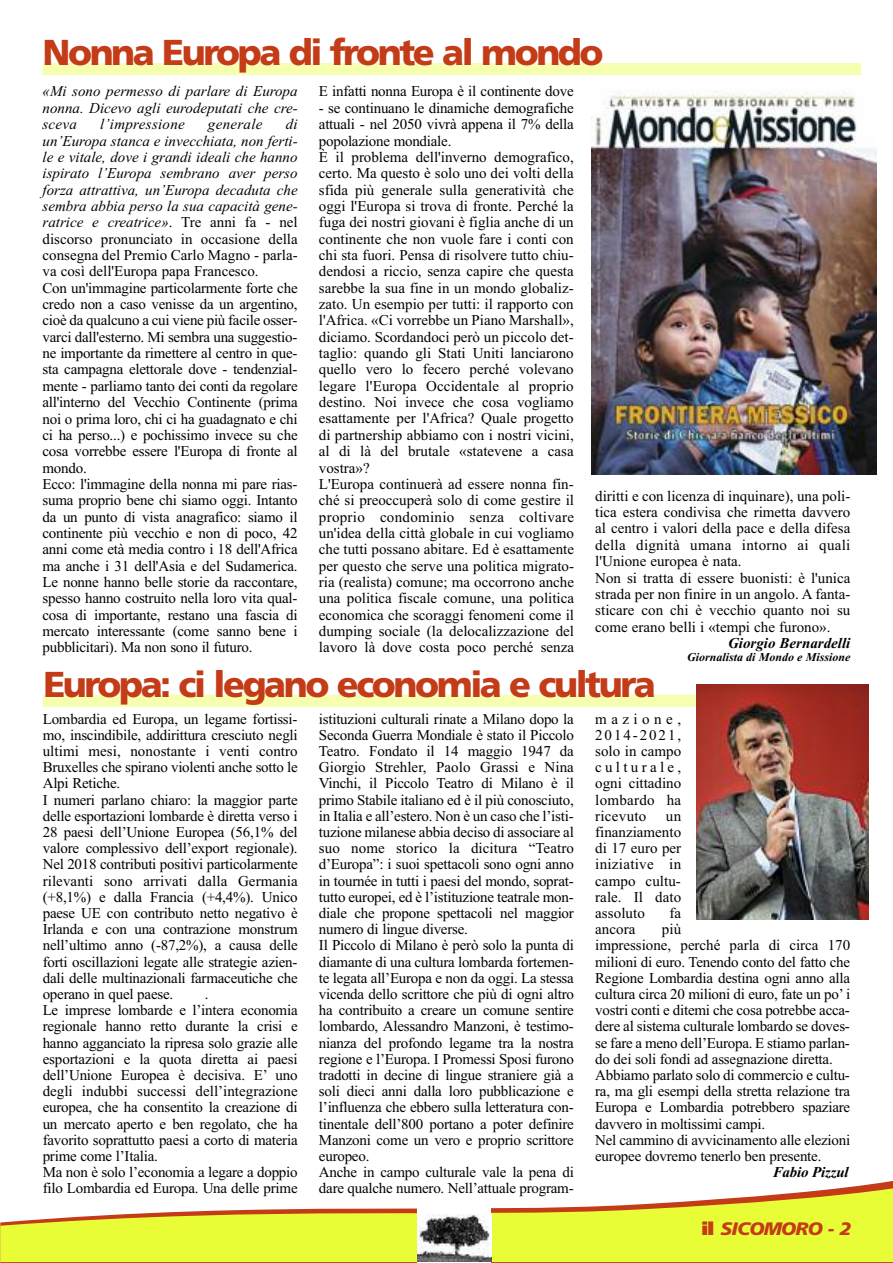
<style>
.page{position:relative;width:893px;height:1263px;background:#fff}
.page>*{position:absolute;margin:0;border:0;box-sizing:border-box;transform-origin:0 0}
.t1{font:900 36px "Frutiger";letter-spacing:-.065em;color:#c33b17}
.t2{font:italic 900 18px "Frutiger";letter-spacing:-.035em;color:#c33b17;scale:1.07 1}
.t3{font:15px/16.2px "Times New Roman";letter-spacing:-.015em;color:#000}
.t4{font:italic 15px/16.4px "Times New Roman";color:#000;text-align:justify}
.t5{font:italic 700 15px "Times New Roman";color:#000}
.t6{font:italic 15px "Times New Roman";letter-spacing:.02em;color:#000}
.t7{font:italic 700 12px "Times New Roman";color:#000}
.s1{font-style:italic}
.s2{font-style:normal}
</style>
<div class="page">
<svg style="left:0;top:1181px;width:893px;height:82px"></svg>
<svg style="left:0;top:1188px;width:893px;height:74px;fill:#e9fd37"></svg>
<div style="left:417px;top:1206px;width:74px;height:57px;background:#fff"></div>
<img style="left:417px;top:1215px;width:74px;height:46px">
<div style="left:43px;top:63px;width:818px;height:12px;background:#f6feaf"></div>
<div style="left:43px;top:695px;width:795px;height:12px;background:#f6feaf"></div>
<img style="left:592px;top:91px;width:284px;height:384px">
<img style="left:696px;top:685px;width:173px;height:234px">
<h1 class="t1" style="left:43px;top:38px;width:563px">Nonna Europa di fronte al mondo</h1>
<p class="t4" style="left:43px;top:83px;width:257px">«Mi sono permesso di parlare di Europa nonna. Dicevo agli eurodeputati che cre&shy;sceva</p>
<p class="t3" style="left:43px;top:116px;width:257px;text-indent:243px"><span class="s1">di un’Europa stanca e invecchiata, non ferti&shy;le e vitale, dove i grandi ideali che hanno ispirato l’Europa sembrano aver perso forza attrattiva, un’Europa decaduta che sembra abbia perso la sua capacità gene&shy;ratrice e creatrice»</span>. Tre anni fa - nel discorso pronunciato in occasione della consegna del Premio Carlo Magno - parla&shy;va così dell'Europa papa Francesco.<br>Con un'immagine particolarmente forte che credo non a caso venisse da un argentino, cioè da qualcuno a cui viene più facile osser&shy;varci dall'esterno. Mi sembra una suggestio&shy;ne importante da rimettere al centro in que&shy;sta campagna elettorale dove - tendenzial&shy;mente - parliamo tanto dei conti da regolare all'interno del Vecchio Continente (prima noi o prima loro, chi ci ha guadagnato e chi ci ha perso...) e pochissimo invece su che cosa vorrebbe essere l'Europa di fronte al mondo.<br>Ecco: l'immagine della nonna mi pare rias&shy;suma proprio bene chi siamo oggi. Intanto da un punto di vista anagrafico: siamo il continente più vecchio e non di poco, 42 anni come età media contro i 18 dell'Africa ma anche i 31 dell'Asia e del Sudamerica.<br>Le nonne hanno belle storie da raccontare, spesso hanno costruito nella loro vita qual&shy;cosa di importante, restano una fascia di mercato interessante (come sanno bene i pubblicitari). Ma non sono il futuro.</p>
<p class="t6" style="left:100px;top:115px;width:86px">l’impressione</p>
<p class="t6" style="left:208px;top:115px;width:56px">generale</p>
<p class="t3" style="left:319px;top:83px;width:256px">E infatti nonna Europa è il continente dove</p>
<p class="t3" style="left:319px;top:99px;width:257px">- se continuano le dinamiche demografiche attuali - nel 2050 vivrà appena il 7% della popolazione mondiale.<br>È il problema dell'inverno demografico, certo. Ma questo è solo uno dei volti della sfida più generale sulla generatività che oggi l'Europa si trova di fronte. Perché la fuga dei nostri giovani è figlia anche di un continente che non vuole fare i conti con chi sta fuori. Pensa di risolvere tutto chiu&shy;dendosi a riccio, senza capire che questa sarebbe la sua fine in un mondo globaliz&shy;zato. Un esempio per tutti: il rapporto con l'Africa. «Ci vorrebbe un Piano Marshall», diciamo. Scordandoci però un piccolo det&shy;taglio: quando gli Stati Uniti lanciarono quello vero lo fecero perché volevano legare l'Europa Occidentale al proprio destino. Noi invece che cosa vogliamo esattamente per l'Africa? Quale progetto di partnership abbiamo con i nostri vicini, al di là del brutale «statevene a casa vostra»?<br>L'Europa continuerà ad essere nonna fin&shy;ché si preoccuperà solo di come gestire il proprio condominio senza coltivare un'idea della città globale in cui vogliamo che tutti possano abitare. Ed è esattamente per questo che serve una politica migrato&shy;ria (realista) comune; ma occorrono anche una politica fiscale comune, una politica economica che scoraggi fenomeni come il dumping sociale (la delocalizzazione del lavoro là dove costa poco perché senza</p>
<p class="t3" style="left:595px;top:487px;width:257px">diritti e con licenza di inquinare), una poli&shy;tica estera condivisa che rimetta davvero al centro i valori della pace e della difesa della dignità umana intorno ai quali l'Unione europea è nata.<br>Non si tratta di essere buonisti: è l'unica strada per non finire in un angolo. A fanta&shy;sticare con chi è vecchio quanto noi su come erano belli i «tempi che furono».</p>
<p class="t5" style="left:728px;top:634px;width:124px">Giorgio Bernardelli</p>
<p class="t7" style="left:687px;top:650px;width:165px">Giornalista di Mondo e Missione</p>
<h1 class="t1" style="left:43px;top:670px;width:614px">Europa: ci legano economia e cultura</h1>
<p class="t3" style="left:43px;top:710px;width:256px">Lombardia ed Europa, un legame fortissi&shy;mo, inscindibile, addirittura cresciuto negli ultimi mesi, nonostante i venti contro Bruxelles che spirano violenti anche sotto le Alpi Retiche.<br>I numeri parlano chiaro: la maggior parte delle esportazioni lombarde è diretta verso i 28 paesi dell’Unione Europea (56,1% del valore complessivo dell’export regionale).<br>Nel 2018 contributi positivi particolarmente rilevanti sono arrivati dalla Germania (+8,1%) e dalla Francia (+4,4%). Unico paese UE con contributo netto negativo è Irlanda e con una contrazione monstrum nell’ultimo anno (-87,2%), a causa delle forti oscillazioni legate alle strategie azien&shy;dali delle multinazionali farmaceutiche che operano in quel paese.</p>
<p class="t3" style="left:43px;top:986px;width:256px;text-indent:162px">.<br>Le imprese lombarde e l’intera economia regionale hanno retto durante la crisi e hanno agganciato la ripresa solo grazie alle esportazioni e la quota diretta ai paesi dell’Unione Europea è decisiva. E’ uno degli indubbi successi dell’integrazione europea, che ha consentito la creazione di un mercato aperto e ben regolato, che ha favorito soprattutto paesi a corto di materia prime come l’Italia.<br>Ma non è solo l’economia a legare a doppio filo Lombardia ed Europa. Una delle prime</p>
<p class="t3" style="left:319px;top:710px;width:256px">istituzioni culturali rinate a Milano dopo la Seconda Guerra Mondiale è stato il Piccolo Teatro. Fondato il 14 maggio 1947 da Giorgio Strehler, Paolo Grassi e Nina Vinchi, il Piccolo Teatro di Milano è il primo Stabile italiano ed è il più conosciuto, in Italia e all’estero. Non è un caso che l’isti&shy;tuzione milanese abbia deciso di associare al suo nome storico la dicitura “Teatro d’Europa”: i suoi spettacoli sono ogni anno in tournée in tutti i paesi del mondo, soprat&shy;tutto europei, ed è l’istituzione teatrale mon&shy;diale che propone spettacoli nel maggior numero di lingue diverse.<br>Il Piccolo di Milano è però solo la punta di diamante di una cultura lombarda fortemen&shy;te legata all’Europa e non da oggi. La stessa vicenda dello scrittore che più di ogni altro ha contribuito a creare un comune sentire lombardo, Alessandro Manzoni, è testimo&shy;nianza del profondo legame tra la nostra regione e l’Europa. I Promessi Sposi furono tradotti in decine di lingue straniere già a soli dieci anni dalla loro pubblicazione e l’influenza che ebbero sulla letteratura con&shy;tinentale dell’800 portano a poter definire Manzoni come un vero e proprio scrittore europeo.<br>Anche in campo culturale vale la pena di dare qualche numero. Nell’attuale program-</p>
<p class="t3" style="left:595px;top:710px;width:87px;text-align:justify">mazione, 2014-2021, solo in campo culturale, ogni cittadino lombardo ha ricevuto</p>
<p class="t3" style="left:595px;top:807px;width:87px;text-align:justify;text-indent:71px">un finanziamento di 17 euro per iniziative in campo cultu&shy;rale. Il dato assoluto</p>
<p class="t3" style="left:669px;top:905px;width:13px">fa</p>
<p class="t3" style="left:595px;top:921px;width:256px;text-indent:67px">più<br>impressione, perché parla di circa 170 milioni di euro. Tenendo conto del fatto che Regione Lombardia destina ogni anno alla cultura circa 20 milioni di euro, fate un po’ i vostri conti e ditemi che cosa potrebbe acca&shy;dere al sistema culturale lombardo se doves&shy;se fare a meno dell’Europa. E stiamo parlan&shy;do dei soli fondi ad assegnazione diretta.<br>Abbiamo parlato solo di commercio e cultu&shy;ra, ma gli esempi della stretta relazione tra Europa e Lombardia potrebbero spaziare davvero in moltissimi campi.<br>Nel cammino di avvicinamento alle elezioni europee dovremo tenerlo ben presente.</p>
<p class="t5" style="left:773px;top:1163px;width:77px">Fabio Pizzul</p>
<p class="t3" style="left:595px;top:921px;width:42px">ancora</p>
<p class="t2" style="left:702px;top:1222px;width:141px"><span class="s2">il</span> SICOMORO - 2</p>
</div>
